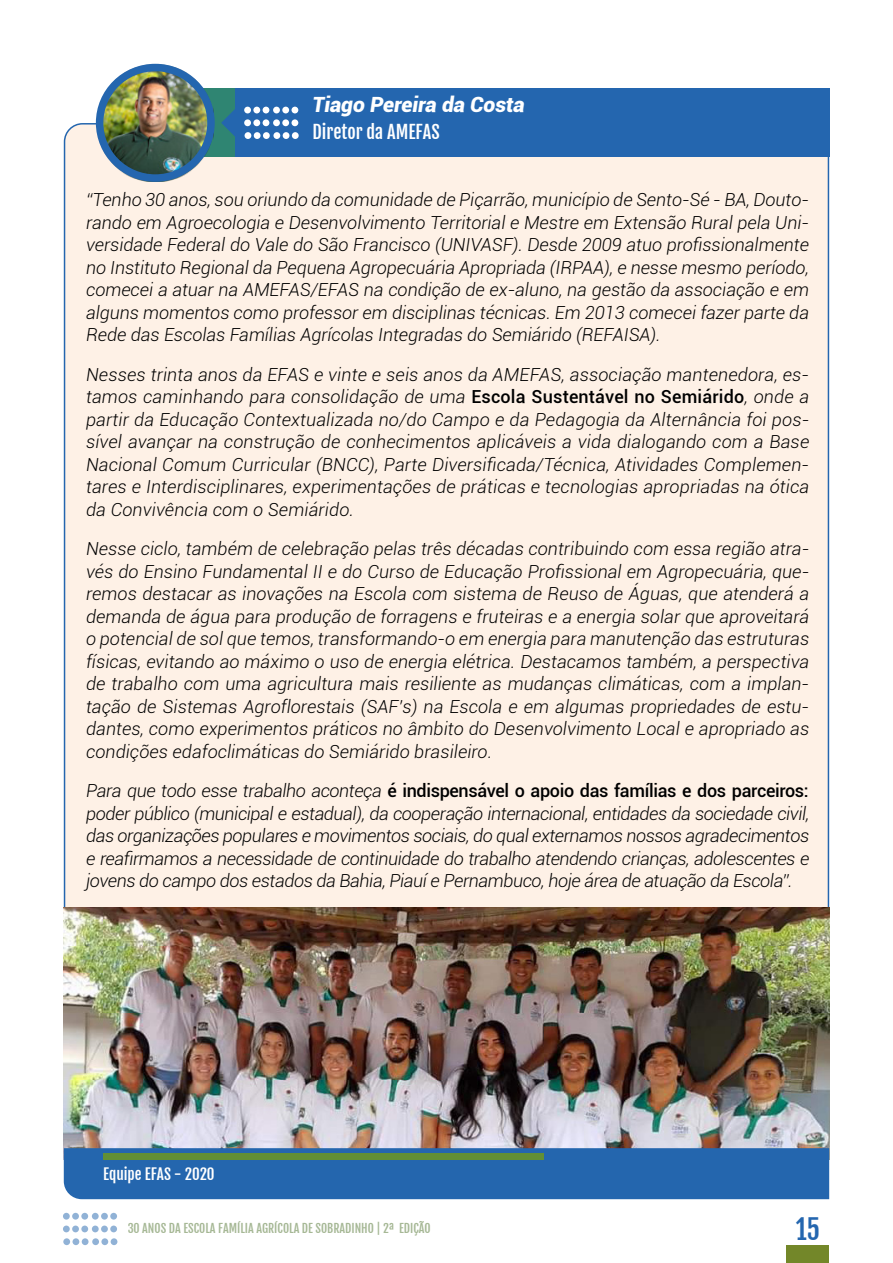
<style>
.page{position:relative;width:893px;height:1263px;background:#fff}
.page>*{position:absolute;margin:0;border:0;box-sizing:border-box;transform-origin:0 0}
.t1{font:27px "Fjalla One";color:#2466af}
.t2{font:italic 900 21px "Roboto";color:#fff}
.t3{font:italic 300 18px/22.5px "Roboto";color:#000;text-align:justify}
.t4{font:18px "Fjalla One";color:#fff}
.t5{font:15px "Fjalla One";color:#fff}
.t6{font:12px "Fjalla One";color:#4d712c}
.s1{font-weight:500;font-style:normal}
</style>
<div class="page">
<div style="left:92px;top:1213px;width:7px;height:6px;background:#91b2d6;border-radius:50%"></div>
<div style="left:101px;top:1213px;width:7px;height:6px;background:#91b2d6;border-radius:50%"></div>
<div style="left:110px;top:1213px;width:7px;height:6px;background:#91b2d6;border-radius:50%"></div>
<svg style="left:92px;top:1225px;width:7px;height:7px"></svg>
<svg style="left:101px;top:1225px;width:7px;height:7px"></svg>
<svg style="left:110px;top:1225px;width:7px;height:7px"></svg>
<div style="left:92px;top:1238px;width:7px;height:7px;background:#91b2d6;border-radius:50%"></div>
<div style="left:101px;top:1238px;width:7px;height:7px;background:#91b2d6;border-radius:50%"></div>
<div style="left:111px;top:1238px;width:6px;height:7px;background:#91b2d6;border-radius:50%"></div>
<div style="left:63px;top:1213px;width:7px;height:6px;background:#91b2d6;border-radius:50%"></div>
<div style="left:72px;top:1213px;width:7px;height:6px;background:#91b2d6;border-radius:50%"></div>
<div style="left:81px;top:1213px;width:7px;height:6px;background:#91b2d6;border-radius:50%"></div>
<svg style="left:63px;top:1225px;width:7px;height:7px"></svg>
<svg style="left:72px;top:1225px;width:7px;height:7px"></svg>
<svg style="left:81px;top:1225px;width:7px;height:7px"></svg>
<div style="left:63px;top:1238px;width:7px;height:7px;background:#91b2d6;border-radius:50%"></div>
<div style="left:73px;top:1238px;width:6px;height:7px;background:#91b2d6;border-radius:50%"></div>
<div style="left:82px;top:1238px;width:7px;height:7px;background:#91b2d6;border-radius:50%"></div>
<div style="left:787px;top:1245px;width:42px;height:18px;background:#738729"></div>
<div style="left:65px;top:124px;width:763px;height:821px;background:#fef1e6;border-radius:18px"></div>
<img style="left:64px;top:908px;width:765px;height:240px">
<div style="left:192px;top:88px;width:637px;height:69px;background:#2466af"></div>
<div style="left:192px;top:88px;width:43px;height:69px;background:#2f8572"></div>
<div style="left:273px;top:107px;width:7px;height:6px;background:#fff;border-radius:50%"></div>
<div style="left:282px;top:107px;width:7px;height:6px;background:#fff;border-radius:50%"></div>
<div style="left:291px;top:107px;width:7px;height:6px;background:#fff;border-radius:50%"></div>
<div style="left:273px;top:119px;width:7px;height:7px;background:#fff;border-radius:50%"></div>
<div style="left:282px;top:119px;width:7px;height:7px;background:#fff;border-radius:50%"></div>
<div style="left:291px;top:119px;width:7px;height:7px;background:#fff;border-radius:50%"></div>
<div style="left:273px;top:132px;width:7px;height:7px;background:#fff;border-radius:50%"></div>
<div style="left:283px;top:132px;width:6px;height:7px;background:#fff;border-radius:50%"></div>
<div style="left:292px;top:132px;width:7px;height:7px;background:#fff;border-radius:50%"></div>
<svg style="left:221px;top:106px;width:48px;height:33px"></svg>
<div style="left:244px;top:119px;width:7px;height:7px;background:#fff;border-radius:50%"></div>
<div style="left:253px;top:119px;width:7px;height:7px;background:#fff;border-radius:50%"></div>
<div style="left:263px;top:119px;width:6px;height:7px;background:#fff;border-radius:50%"></div>
<div style="left:245px;top:132px;width:6px;height:7px;background:#fff;border-radius:50%"></div>
<div style="left:254px;top:132px;width:7px;height:7px;background:#fff;border-radius:50%"></div>
<div style="left:263px;top:132px;width:7px;height:7px;background:#fff;border-radius:50%"></div>
<img style="left:97px;top:65px;width:117px;height:116px">
<div style="left:96px;top:64px;width:119px;height:118px;border:8px solid #2466af;border-radius:50%"></div>
<div style="left:64px;top:1148px;width:765px;height:51px;background:#2466ae"></div>
<div style="left:103px;top:1153px;width:441px;height:7px;background:#628f35"></div>
<p class="t2" style="left:313px;top:90px;width:214px">Tiago Pereira da Costa</p>
<p class="t4" style="left:313px;top:121px;width:129px">Diretor da AMEFAS</p>
<p class="t3" style="left:86px;top:188px;width:724px">“Tenho 30 anos, sou oriundo da comunidade de Piçarrão, município de Sento-Sé - BA, Douto&shy;rando em Agroecologia e Desenvolvimento Territorial e Mestre em Extensão Rural pela Uni&shy;versidade Federal do Vale do São Francisco (UNIVASF). Desde 2009 atuo profissionalmente no Instituto Regional da Pequena Agropecuária Apropriada (IRPAA), e nesse mesmo período, comecei a atuar na AMEFAS/EFAS na condição de ex-aluno, na gestão da associação e em alguns momentos como professor em disciplinas técnicas. Em 2013 comecei fazer parte da Rede das Escolas Famílias Agrícolas Integradas do Semiárido (REFAISA).</p>
<p class="t3" style="left:86px;top:362px;width:725px">Nesses trinta anos da EFAS e vinte e seis anos da AMEFAS, associação mantenedora, es&shy;tamos caminhando para consolidação de uma <span class="s1">Escola Sustentável no Semiárido</span>, onde a partir da Educação Contextualizada no/do Campo e da Pedagogia da Alternância foi pos&shy;sível avançar na construção de conhecimentos aplicáveis a vida dialogando com a Base Nacional Comum Curricular (BNCC), Parte Diversificada/Técnica, Atividades Complemen&shy;tares e Interdisciplinares, experimentações de práticas e tecnologias apropriadas na ótica da Convivência com o Semiárido.</p>
<p class="t3" style="left:86px;top:537px;width:725px">Nesse ciclo, também de celebração pelas três décadas contribuindo com essa região atra&shy;vés do Ensino Fundamental II e do Curso de Educação Profissional em Agropecuária, que&shy;remos destacar as inovações na Escola com sistema de Reuso de Águas, que atenderá a demanda de água para produção de forragens e fruteiras e a energia solar que aproveitará o potencial de sol que temos, transformando-o em energia para manutenção das estruturas físicas, evitando ao máximo o uso de energia elétrica. Destacamos também, a perspectiva de trabalho com uma agricultura mais resiliente as mudanças climáticas, com a implan&shy;tação de Sistemas Agroflorestais (SAF’s) na Escola e em algumas propriedades de estu&shy;dantes, como experimentos práticos no âmbito do Desenvolvimento Local e apropriado as condições edafoclimáticas do Semiárido brasileiro.</p>
<p class="t3" style="left:86px;top:779px;width:725px">Para que todo esse trabalho aconteça <span class="s1">é indispensável o apoio das famílias e dos parceiros: </span>poder público (municipal e estadual), da cooperação internacional, entidades da sociedade civil, das organizações populares e movimentos sociais, do qual externamos nossos agradecimentos e reafirmamos a necessidade de continuidade do trabalho atendendo crianças, adolescentes e jovens do campo dos estados da Bahia, Piauí e Pernambuco, hoje área de atuação da Escola”.</p>
<p class="t5" style="left:103px;top:1164px;width:113px">Equipe EFAS - 2020</p>
<p class="t6" style="left:128px;top:1221px;width:305px">30 ANOS DA ESCOLA FAMÍLIA AGRÍCOLA DE SOBRADINHO | 2ª EDIÇÃO</p>
<h1 class="t1" style="left:796px;top:1213px;width:26px">15</h1>
</div>
